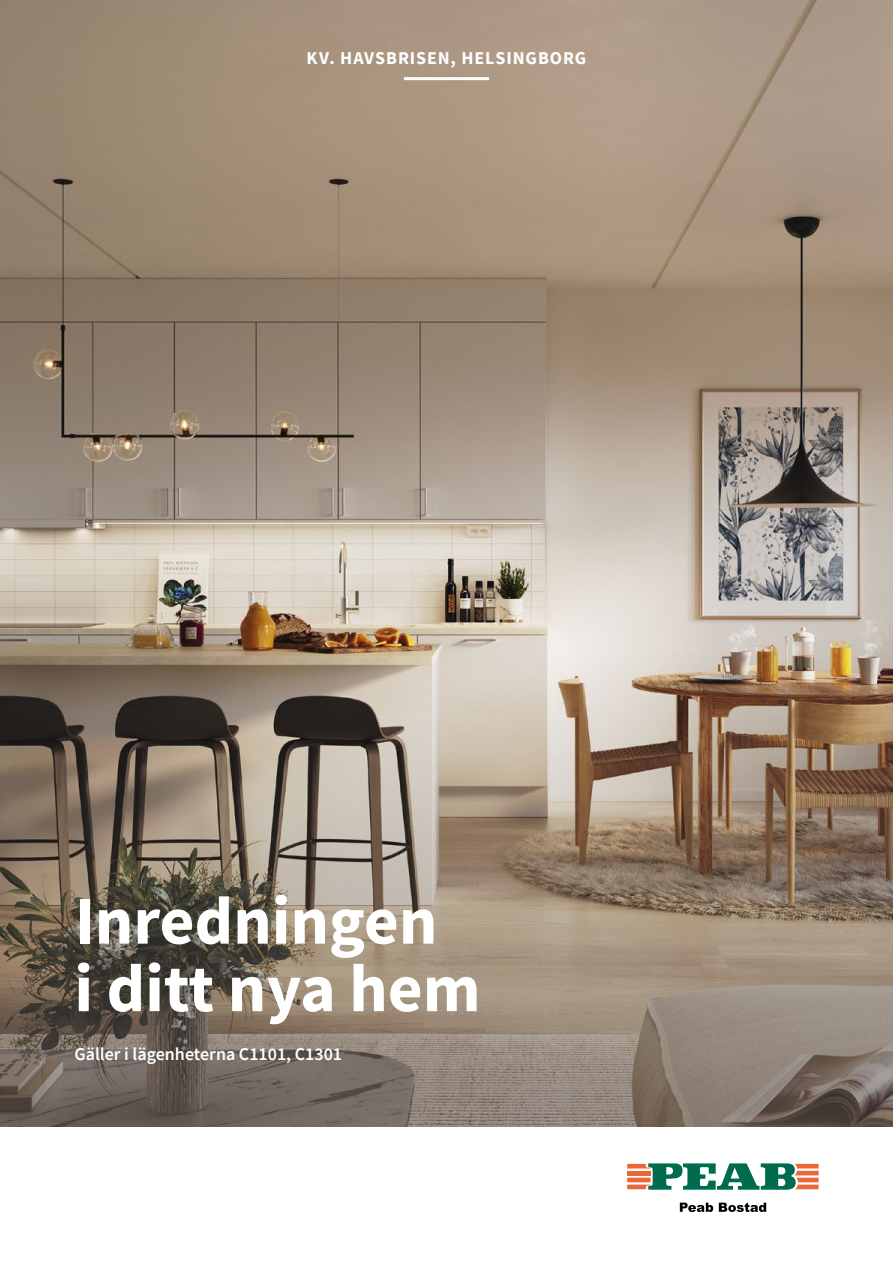
<style>
.page{position:relative;width:893px;height:1263px;background:#fff}
.page>*{position:absolute;margin:0;border:0;box-sizing:border-box;transform-origin:0 0}
.t1{font:700 67.5px/67.5px "Source Sans Pro";color:#fff}
.t2{font:600 18px "Source Sans Pro";color:#fff}
.t3{font:700 18px "Source Sans Pro";letter-spacing:.05em;color:#fff}
</style>
<div class="page">
<img style="left:0;top:0;width:893px;height:523px">
<img style="left:0;top:523px;width:893px;height:604px">
<hr style="left:404px;top:77px;width:85px;height:3px;background:#fff">
<svg style="left:680px;top:1202px;width:33px;height:10px"></svg>
<svg style="left:719px;top:1202px;width:47px;height:10px"></svg>
<svg style="left:627px;top:1163px;width:192px;height:27px"></svg>
<p class="t3" style="left:307px;top:46px;width:281px">KV. HAVSBRISEN, HELSINGBORG</p>
<h1 class="t1" style="left:74px;top:886px;width:408px">Inredningen<br>i ditt nya hem</h1>
<p class="t2" style="left:74px;top:1042px;width:269px">Gäller i lägenheterna C1101, C1301</p>
</div>
